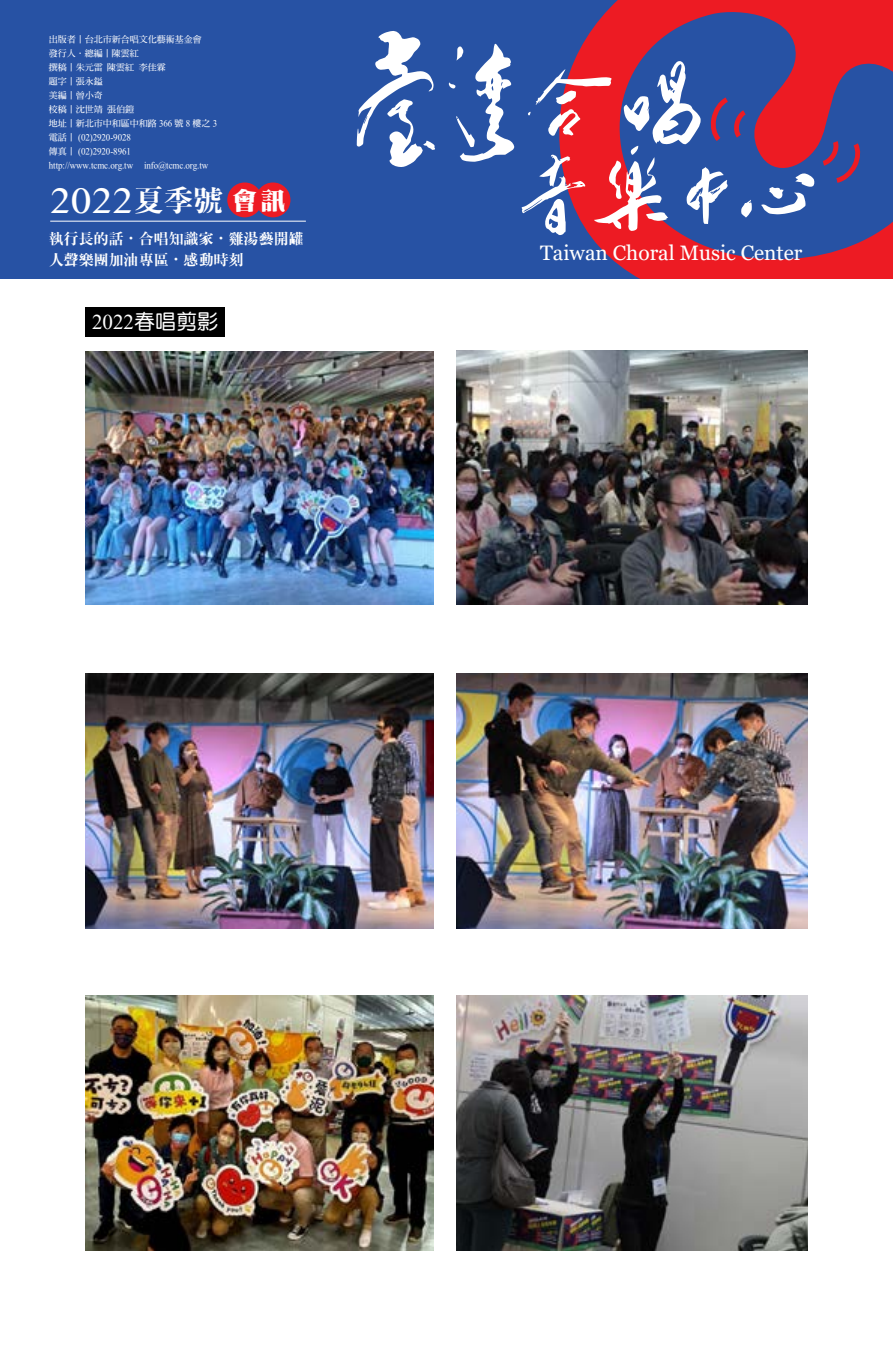
<style>
.page{position:relative;width:893px;height:1361px;background:#fff}
.page>*{position:absolute;margin:0;border:0;box-sizing:border-box;transform-origin:0 0}
.t1{font:36px "Gurmukhi MN";color:#fff}
.t2{font:24.75px "DF Ming W14 WINP BF";color:#fff}
.t3{font:21px "Times New Roman";color:#fff}
.t4{font:20.85px "Georgia";color:#fff}
.t5{font:15px/20.7px "DF Ming XB WIN BF";color:#fff}
.t6{font:9px/14px "DF Ming Bd HKP BF";color:#fff}
.s1{font-family:"DF Ming XB WIN BF";font-size:30px}
.s2{font-family:"DF Yuan Std W5"}
</style>
<div class="page">
<div style="left:0;top:0;width:893px;height:279px;background:#2752a4"></div>
<svg style="left:574px;top:0;width:319px;height:279px;fill:#ed1b23"></svg>
<svg style="left:823px;top:141px;width:38px;height:42px"></svg>
<svg style="left:761px;top:173px;width:54px;height:41px"></svg>
<svg style="left:357px;top:31px;width:78px;height:136px"></svg>
<svg style="left:521px;top:60px;width:231px;height:175px"></svg>
<svg style="left:449px;top:44px;width:65px;height:118px"></svg>
<hr style="left:50px;top:221px;width:256px;height:1px;background:#fff">
<div style="left:227px;top:182px;width:35px;height:35px;background:#ed1b23;border-radius:50%"></div>
<div style="left:256px;top:182px;width:34px;height:35px;background:#ed1b23;border-radius:50%"></div>
<div style="left:85px;top:307px;width:140px;height:29px;background:#000"></div>
<img style="left:85px;top:673px;width:349px;height:256px">
<img style="left:456px;top:673px;width:352px;height:256px">
<img style="left:85px;top:995px;width:349px;height:256px">
<img style="left:456px;top:995px;width:352px;height:256px">
<img style="left:85px;top:351px;width:349px;height:253px">
<img style="left:456px;top:350px;width:352px;height:254px">
<p class="t6" style="left:49px;top:33px;width:170px">出版者〡台北市新合唱文化藝術基金會<br>發行人．總編〡陳雲紅<br>撰稿〡朱元雷 陳雲紅 李佳霖<br>題字〡張永鎰<br>美編〡曾小奇<br>校稿〡沈世靖 張伯鎧<br>地址〡新北市中和區中和路 366 號 8 樓之 3電話〡 (02)2920-9028<br>傳真〡 (02)2920-8961 http://www.tcmc.org.tw info@tcmc.org.tw</p>
<h1 class="t1" style="left:50px;top:180px;width:175px">2022<span class="s1">夏季號</span></h1>
<h2 class="t2" style="left:232px;top:188px;width:55px">會訊</h2>
<h3 class="t5" style="left:49px;top:228px;width:257px">執行長的話．合唱知識家．雞湯藝開罐人聲樂團加油專區．感動時刻</h3>
<h3 class="t3" style="left:92px;top:307px;width:128px">2022<span class="s2">春唱剪影</span></h3>
<h3 class="t4" style="left:540px;top:240px;width:264px">Taiwan Choral Music Center</h3>
</div>
